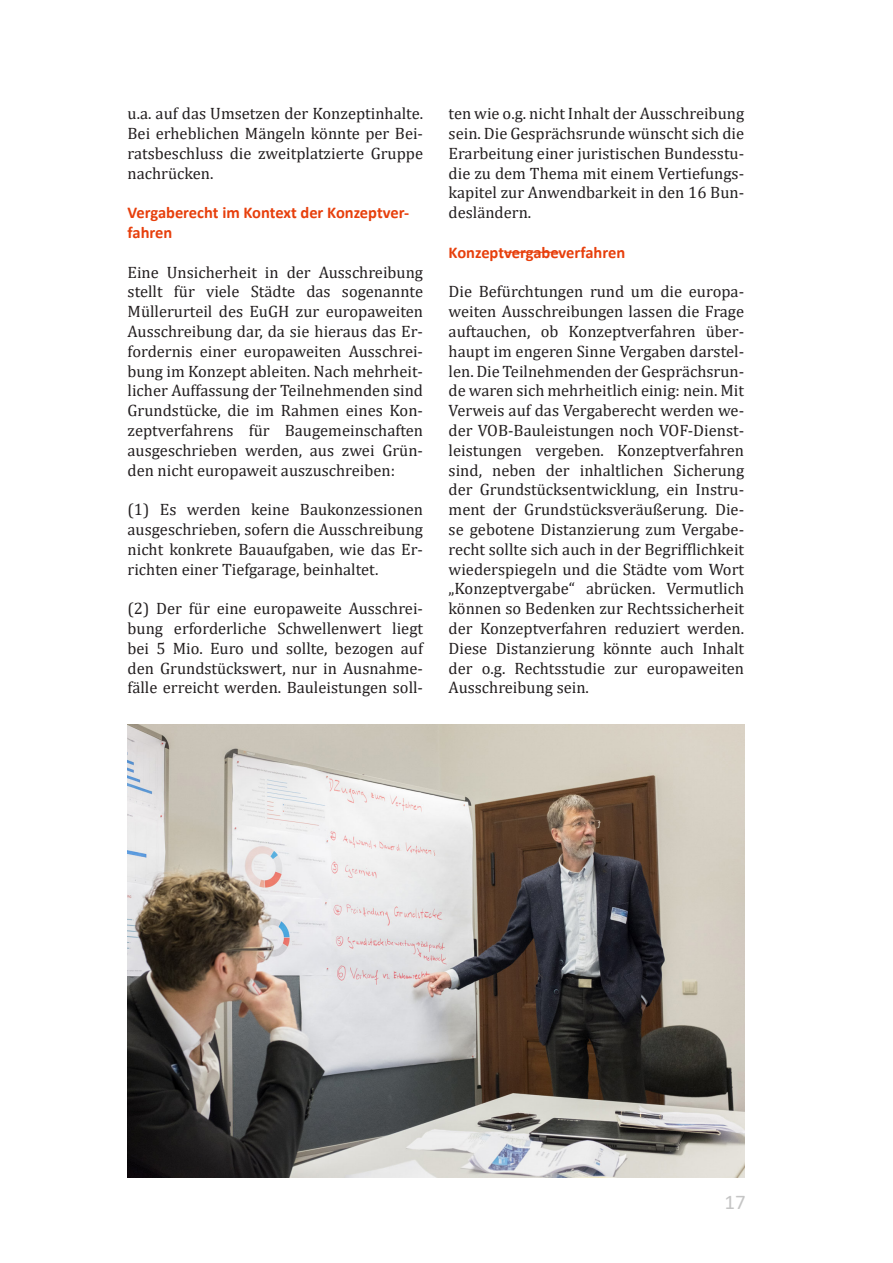
<style>
.page{position:relative;width:893px;height:1263px;background:#fff}
.page>*{position:absolute;margin:0;border:0;box-sizing:border-box;transform-origin:0 0}
.t1{font:21px "Calibri";color:#c5c5c5}
.t2{font:16.5px/19.8px "Cambria";color:#231f20;text-align:justify}
.t3{font:700 16.5px/19.8px "Calibri";color:#e73f0c}
</style>
<div class="page">
<hr style="left:504px;top:252px;width:55px;height:1px;background:#e73f0c">
<img style="left:128px;top:724px;width:616px;height:454px">
<p class="t2" style="left:128px;top:104px;width:297px">u.a. auf das Umsetzen der Konzeptinhalte.<br>Bei erheblichen Mängeln könnte per Bei&shy;ratsbeschluss die zweitplatzierte Gruppe nachrücken.</p>
<p class="t3" style="left:128px;top:203px;width:283px">Vergaberecht im Kontext der Konzeptver&shy;fahren</p>
<p class="t2" style="left:128px;top:262px;width:297px">Eine Unsicherheit in der Ausschreibung stellt für viele Städte das sogenannte Müllerurteil des EuGH zur europaweiten Ausschreibung dar, da sie hieraus das Er&shy;fordernis einer europaweiten Ausschrei&shy;bung im Konzept ableiten. Nach mehrheit&shy;licher Auffassung der Teilnehmenden sind Grundstücke, die im Rahmen eines Kon&shy;zeptverfahrens für Baugemeinschaften ausgeschrieben werden, aus zwei Grün&shy;den nicht europaweit auszuschreiben:</p>
<p class="t2" style="left:128px;top:500px;width:297px">(1) Es werden keine Baukonzessionen ausgeschrieben, sofern die Ausschreibung nicht konkrete Bauaufgaben, wie das Er&shy;richten einer Tiefgarage, beinhaltet.</p>
<p class="t2" style="left:128px;top:599px;width:297px">(2) Der für eine europaweite Ausschrei&shy;bung erforderliche Schwellenwert liegt bei 5 Mio. Euro und sollte, bezogen auf den Grundstückswert, nur in Ausnahme&shy;fälle erreicht werden. Bauleistungen soll-</p>
<p class="t2" style="left:449px;top:104px;width:297px">ten wie o.g. nicht Inhalt der Ausschreibung sein. Die Gesprächsrunde wünscht sich die Erarbeitung einer juristischen Bundesstu&shy;die zu dem Thema mit einem Vertiefungs&shy;kapitel zur Anwendbarkeit in den 16 Bun&shy;desländern.</p>
<p class="t3" style="left:449px;top:242px;width:178px">Konzeptvergabeverfahren</p>
<p class="t2" style="left:449px;top:282px;width:297px">Die Befürchtungen rund um die europa&shy;weiten Ausschreibungen lassen die Frage auftauchen, ob Konzeptverfahren über&shy;haupt im engeren Sinne Vergaben darstel&shy;len. Die Teilnehmenden der Gesprächsrun&shy;de waren sich mehrheitlich einig: nein. Mit Verweis auf das Vergaberecht werden we&shy;der VOB-Bauleistungen noch VOF-Dienst&shy;leistungen vergeben. Konzeptverfahren sind, neben der inhaltlichen Sicherung der Grundstücksentwicklung, ein Instru&shy;ment der Grundstücksveräußerung. Die&shy;se gebotene Distanzierung zum Vergabe&shy;recht sollte sich auch in der Begrifflichkeit wiederspiegeln und die Städte vom Wort „Konzeptvergabe“ abrücken. Vermutlich können so Bedenken zur Rechtssicherheit der Konzeptverfahren reduziert werden.<br>Diese Distanzierung könnte auch Inhalt der o.g. Rechtsstudie zur europaweiten Ausschreibung sein.</p>
<p class="t1" style="left:725px;top:1188px;width:23px">17</p>
</div>
